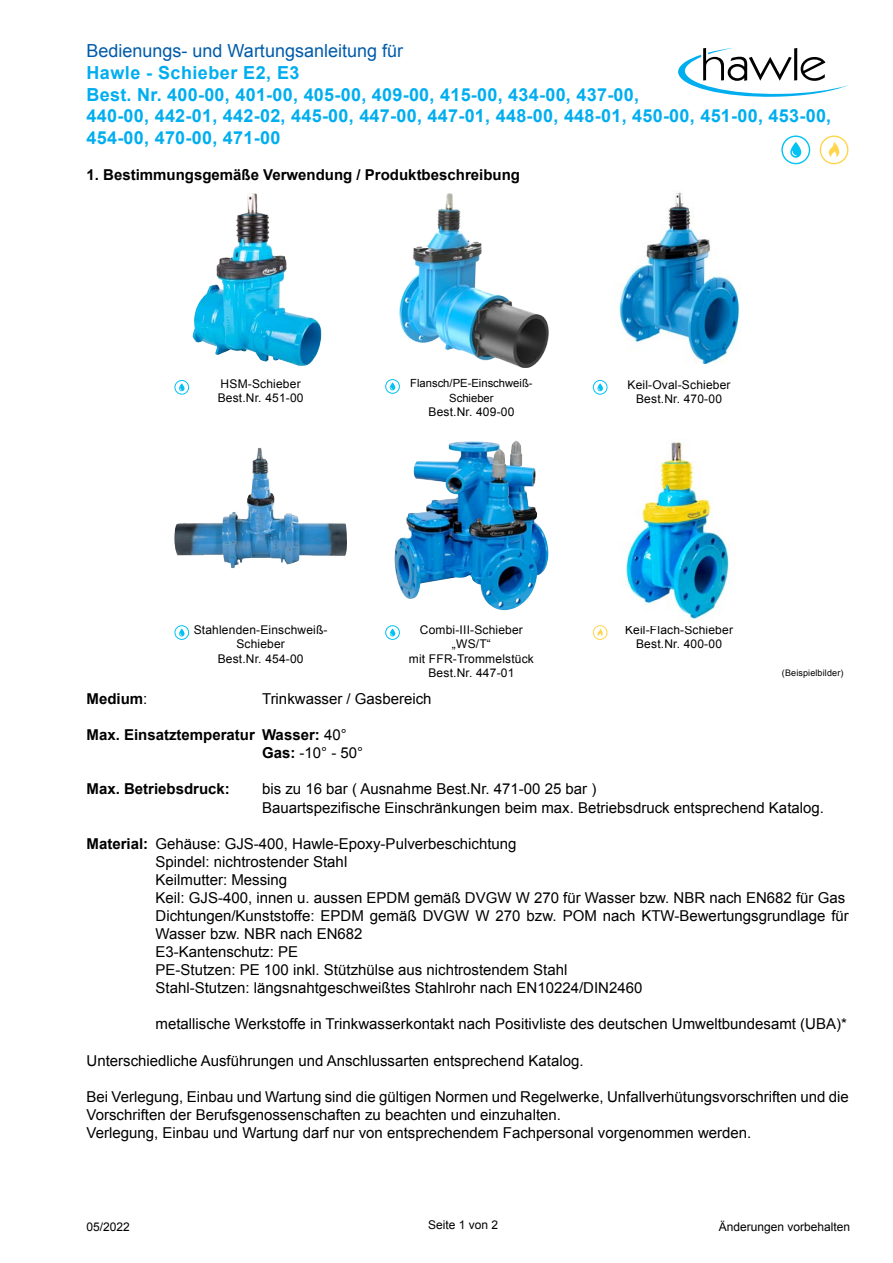
<style>
.page{position:relative;width:893px;height:1263px;background:#fff}
.page>*{position:absolute;margin:0;border:0;box-sizing:border-box;transform-origin:0 0}
.t1{font:700 18px/21.8px "Arial";letter-spacing:.015em;color:#00aeef}
.t2{font:18px "Arial";color:#005baa}
.t3{font:15px/18.1px "Arial";color:#000}
.t4{font:700 15px/18px "Arial";color:#000}
.t5{font:12px/14.4px "Arial";letter-spacing:.015em;color:#000;text-align:center}
.t6{font:11.25px/14.4px "Arial";color:#000;text-align:center}
.t7{font:9px "Arial";letter-spacing:.015em;color:#000}
.s1{font-weight:400}
.s2{font-weight:700}
</style>
<div class="page">
<svg style="left:678px;top:48px;width:170px;height:49px"></svg>
<img style="left:192px;top:194px;width:129px;height:172px">
<img style="left:619px;top:193px;width:122px;height:171px">
<img style="left:399px;top:193px;width:150px;height:174px">
<div style="left:820px;top:135px;width:28px;height:29px;border:1px solid #ffd54c;border-radius:50%"></div>
<svg style="left:829px;top:142px;width:11px;height:16px"></svg>
<div style="left:781px;top:135px;width:29px;height:29px;border:1px solid #00c2f3;border-radius:50%"></div>
<svg style="left:790px;top:142px;width:11px;height:16px"></svg>
<img style="left:625px;top:441px;width:106px;height:181px">
<img style="left:174px;top:448px;width:173px;height:121px">
<img style="left:394px;top:441px;width:122px;height:158px">
<div style="left:175px;top:380px;width:14px;height:14px;border:1px solid #00c2f3;border-radius:50%"></div>
<svg style="left:179px;top:383px;width:6px;height:8px"></svg>
<div style="left:385px;top:379px;width:15px;height:15px;border:1px solid #00c2f3;border-radius:50%"></div>
<svg style="left:390px;top:382px;width:5px;height:8px"></svg>
<div style="left:593px;top:380px;width:14px;height:14px;border:1px solid #00c2f3;border-radius:50%"></div>
<svg style="left:597px;top:383px;width:6px;height:8px"></svg>
<div style="left:385px;top:625px;width:15px;height:15px;border:1px solid #00c2f3;border-radius:50%"></div>
<svg style="left:390px;top:629px;width:5px;height:7px"></svg>
<div style="left:175px;top:625px;width:14px;height:15px;border:1px solid #00c2f3;border-radius:50%"></div>
<svg style="left:179px;top:629px;width:6px;height:7px"></svg>
<div style="left:593px;top:625px;width:14px;height:15px;border:1px solid #ffd54c;border-radius:50%"></div>
<svg style="left:597px;top:629px;width:6px;height:7px"></svg>
<p class="t2" style="left:87px;top:38px;width:318px">Bedienungs- und Wartungsanleitung für</p>
<p class="t1" style="left:87px;top:62px;width:746px">Hawle - Schieber E2, E3<br>Best. Nr. 400-00, 401-00, 405-00, 409-00, 415-00, 434-00, 437-00,<br>440-00, 442-01, 442-02, 445-00, 447-00, 447-01, 448-00, 448-01, 450-00, 451-00, 453-00, 454-00, 470-00, 471-00</p>
<p class="t4" style="left:87px;top:166px;width:435px">1. Bestimmungsgemäße Verwendung / Produktbeschreibung</p>
<p class="t5" style="left:218px;top:376px;width:87px;text-align:left">HSM-Schieber<br>Best.Nr. 451-00</p>
<p class="t6" style="left:410px;top:376px;width:124px">Flansch/PE-Einschweiß-<br>Schieber</p>
<p class="t5" style="left:428px;top:405px;width:87px">Best.Nr. 409-00</p>
<p class="t5" style="left:194px;top:622px;width:135px">Stahlenden-Einschweiß-<br>Schieber<br>Best.Nr. 454-00</p>
<p class="t5" style="left:409px;top:622px;width:126px">Combi-III-Schieber „WS/T“<br>mit FFR-Trommelstück<br>Best.Nr. 447-01</p>
<p class="t5" style="left:627px;top:377px;width:105px">Keil-Oval-Schieber<br>Best.Nr. 470-00</p>
<p class="t5" style="left:625px;top:622px;width:109px">Keil-Flach-Schieber<br>Best.Nr. 400-00</p>
<p class="t7" style="left:782px;top:666px;width:63px">(Beispielbilder)</p>
<p class="t4" style="left:87px;top:690px;width:62px">Medium<span class="s1">:</span></p>
<p class="t3" style="left:262px;top:690px;width:171px">Trinkwasser / Gasbereich</p>
<p class="t4" style="left:262px;top:726px;width:103px;text-indent:-176px">Max. Einsatztemperatur Wasser: <span class="s1">40°<br></span>Gas: <span class="s1">-10° - 50°</span></p>
<p class="t4" style="left:87px;top:780px;width:145px">Max. Betriebsdruck:</p>
<p class="t3" style="left:262px;top:780px;width:563px">bis zu 16 bar ( Ausnahme Best.Nr. 471-00 25 bar )<br>Bauartspezifische Einschränkungen beim max. Betriebsdruck entsprechend Katalog.</p>
<p class="t3" style="left:156px;top:834px;width:695px;text-indent:-69px"><span class="s2">Material:</span> Gehäuse: GJS-400, Hawle-Epoxy-Pulverbeschichtung<br>Spindel: nichtrostender Stahl<br>Keilmutter: Messing<br>Keil: GJS-400, innen u. aussen EPDM gemäß DVGW W 270 für Wasser bzw. NBR nach EN682 für Gas Dichtungen/Kunststoffe: EPDM gemäß DVGW W 270 bzw. POM nach KTW-Bewertungsgrundlage für Wasser bzw. NBR nach EN682<br>E3-Kantenschutz: PE<br>PE-Stutzen: PE 100 inkl. Stützhülse aus nichtrostendem Stahl<br>Stahl-Stutzen: längsnahtgeschweißtes Stahlrohr nach EN10224/DIN2460</p>
<p class="t3" style="left:156px;top:1015px;width:693px">metallische Werkstoffe in Trinkwasserkontakt nach Positivliste des deutschen Umweltbundesamt (UBA)*</p>
<p class="t3" style="left:87px;top:1051px;width:498px">Unterschiedliche Ausführungen und Anschlussarten entsprechend Katalog.</p>
<p class="t3" style="left:87px;top:1087px;width:764px">Bei Verlegung, Einbau und Wartung sind die gültigen Normen und Regelwerke, Unfallverhütungsvorschriften und die<br>Vorschriften der Berufsgenossenschaften zu beachten und einzuhalten.<br>Verlegung, Einbau und Wartung darf nur von entsprechendem Fachpersonal vorgenommen werden.</p>
<p class="t5" style="left:87px;top:1219px;width:45px">05/2022</p>
<p class="t5" style="left:428px;top:1218px;width:72px">Seite 1 von 2</p>
<p class="t5" style="left:719px;top:1219px;width:133px">Änderungen vorbehalten</p>
</div>
